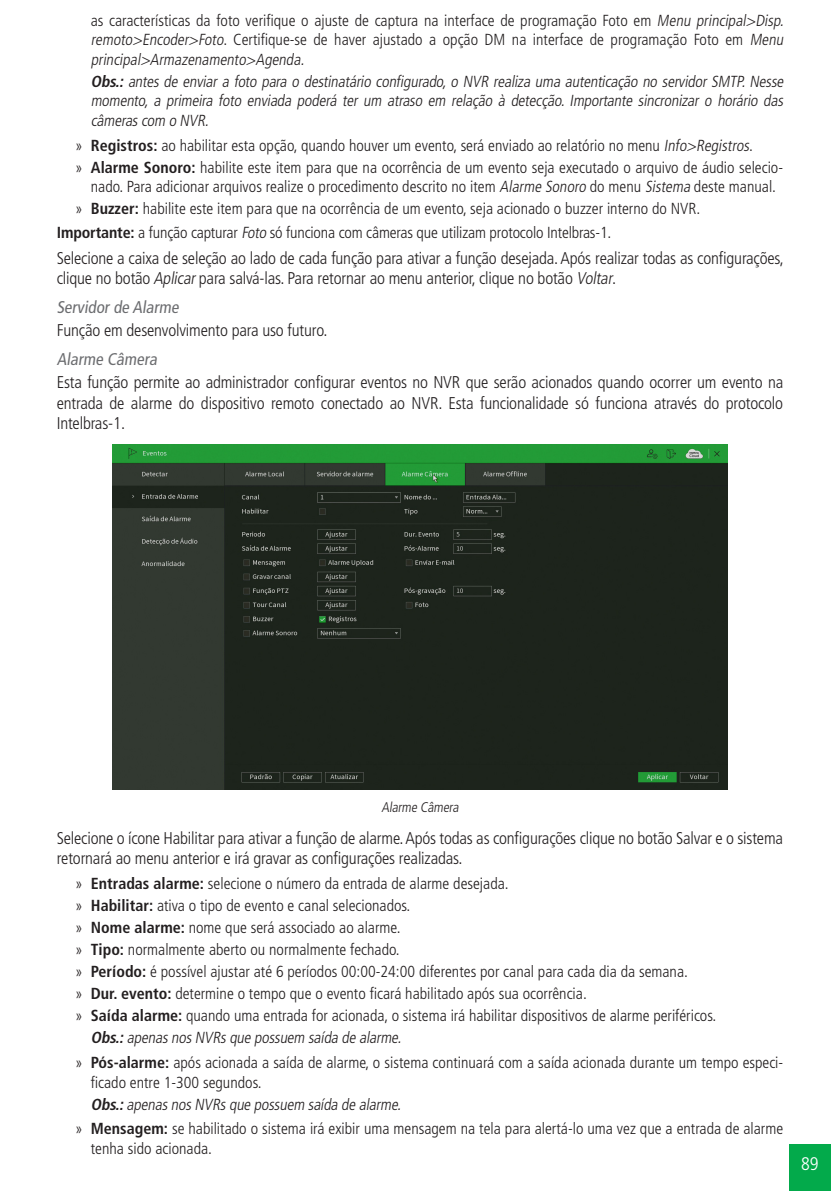
<style>
.page{position:relative;width:840px;height:1191px;background:#fff}
.page>*{position:absolute;margin:0;border:0;box-sizing:border-box;transform-origin:0 0}
.t1{font:300 condensed 18.2px "Frutiger LT Std";color:#fff}
._0__Corpo_de_texto{font:300 condensed 17px/20.4px "Frutiger LT Std";letter-spacing:-.01em;color:#231f20}
._4__Titulo_4{font:condensed 17px "Frutiger LT Std";color:#6c6d70}
._0__Corpo_de_texto-2{font:300 condensed 16px/19.2px "Frutiger LT Std";color:#231f20}
._0__Corpo_de_texto-3{font:italic 300 condensed 16px/19.8px "Frutiger LT Std";color:#231f20;text-align:justify}
._7__Legenda{font:300 condensed 14px "Frutiger LT Std";color:#231f20}
.s1{font-style:italic}
.s2{font-weight:700}
</style>
<div class="page">
<div style="left:788px;top:1144px;width:42px;height:47px;background:#03aa4b"></div>
<img style="left:112px;top:444px;width:615px;height:345px">
<p class="_0__Corpo_de_texto-2" style="left:91px;top:11px;width:697px;text-align:justify">as características da foto verifique o ajuste de captura na interface de programação Foto em <span class="s1">Menu principal&gt;Disp. remoto&gt;Encoder&gt;Foto</span>. Certifique-se de haver ajustado a opção DM na interface de programação Foto em <span class="s1">Menu principal&gt;Armazenamento&gt;Agenda.</span></p>
<p class="_0__Corpo_de_texto-3" style="left:91px;top:71px;width:696px"><span class="s2">Obs.:</span> antes de enviar a foto para o destinatário configurado, o NVR realiza uma autenticação no servidor SMTP. Nesse momento, a primeira foto enviada poderá ter um atraso em relação à detecção. Importante sincronizar o horário das câmerascom o NVR.</p>
<p class="_0__Corpo_de_texto-2" style="left:75px;top:136px;width:679px">» <span class="s2">Registros:</span> ao habilitar esta opção, quando houver um evento, será enviado ao relatório no menu <span class="s1">Info&gt;Registros</span>.</p>
<p class="_0__Corpo_de_texto-2" style="left:75px;top:158px;width:709px;text-align:center">» <span class="s2">Alarme Sonoro:</span> habilite este item para que na ocorrência de um evento seja executado o arquivo de áudio selecio&shy;nado. Para adicionar arquivos realize o procedimento descrito no item <span class="s1">Alarme Sonoro</span> do menu <span class="s1">Sistema</span> deste manual.</p>
<p class="_0__Corpo_de_texto-2" style="left:75px;top:199px;width:626px">» <span class="s2">Buzzer:</span> habilite este item para que na ocorrência de um evento, seja acionado o buzzer interno do NVR.</p>
<p class="_0__Corpo_de_texto-2" style="left:57px;top:223px;width:556px"><span class="s2">Importante:</span> a função capturar <span class="s1">Foto</span> só funciona com câmeras que utilizam protocolo Intelbras-1.</p>
<p class="_0__Corpo_de_texto" style="left:57px;top:248px;width:728px">Selecione a caixa de seleção ao lado de cada função para ativar a função desejada. Após realizar todas as configurações, clique no botão <span class="s1">Aplicar</span>para salvá-las. Para retornar ao menu anterior, clique no botão <span class="s1">Voltar</span>.</p>
<p class="_4__Titulo_4" style="left:57px;top:297px;width:126px">Servidor de Alarme</p>
<p class="_0__Corpo_de_texto" style="left:57px;top:320px;width:272px">Função em desenvolvimento para uso futuro.</p>
<p class="_4__Titulo_4" style="left:57px;top:349px;width:104px">Alarme Câmera</p>
<p class="_0__Corpo_de_texto" style="left:57px;top:372px;width:727px;text-align:justify">Esta função permite ao administrador configurar eventos no NVR que serão acionados quando ocorrer um evento na entrada de alarme do dispositivo remoto conectado ao NVR. Esta funcionalidade só funciona através do protocolo Intelbras-1.</p>
<p class="_7__Legenda" style="left:381px;top:799px;width:81px">Alarme Câmera</p>
<p class="_0__Corpo_de_texto" style="left:57px;top:828px;width:727px">Selecione o ícone Habilitar para ativar a função de alarme. Após todas as configurações clique no botão Salvar e o sistema retornará ao menu anterior e irá gravar as configurações realizadas.</p>
<p class="_0__Corpo_de_texto-2" style="left:75px;top:874px;width:435px">» <span class="s2">Entradas alarme:</span> selecione o número da entrada de alarme desejada.</p>
<p class="_0__Corpo_de_texto-2" style="left:75px;top:896px;width:336px">» <span class="s2">Habilitar:</span> ativa o tipo de evento e canal selecionados.</p>
<p class="_0__Corpo_de_texto-2" style="left:75px;top:918px;width:327px">» <span class="s2">Nome alarme:</span> nome que será associado ao alarme.</p>
<p class="_0__Corpo_de_texto-2" style="left:75px;top:940px;width:326px">» <span class="s2">Tipo:</span> normalmente aberto ou normalmente fechado.</p>
<p class="_0__Corpo_de_texto-2" style="left:75px;top:962px;width:614px">» <span class="s2">Período:</span> é possível ajustar até 6 períodos 00:00-24:00 diferentes por canal para cada dia da semana.</p>
<p class="_0__Corpo_de_texto-2" style="left:75px;top:984px;width:513px">» <span class="s2">Dur. evento:</span> determine o tempo que o evento ficará habilitado após sua ocorrência.</p>
<p class="_0__Corpo_de_texto-2" style="left:75px;top:1006px;width:642px">» <span class="s2">Saída alarme:</span> quando uma entrada for acionada, o sistema irá habilitar dispositivos de alarme periféricos.</p>
<p class="_0__Corpo_de_texto-3" style="left:91px;top:1028px;width:315px"><span class="s2">Obs.:</span>apenasnosNVRsque possuem saída de alarme.</p>
<p class="_0__Corpo_de_texto-2" style="left:91px;top:1053px;width:693px;text-indent:-16px">» <span class="s2">Pós-alarme:</span> após acionada a saída de alarme, o sistema continuará com a saída acionada durante um tempo especi&shy;ficado entre 1-300 segundos.</p>
<p class="_0__Corpo_de_texto-3" style="left:91px;top:1094px;width:314px"><span class="s2">Obs.:</span>apenasnosNVRsque possuem saída de alarme.</p>
<p class="_0__Corpo_de_texto-2" style="left:91px;top:1119px;width:693px;text-indent:-16px">» <span class="s2">Mensagem:</span> se habilitado o sistema irá exibir uma mensagem na tela para alertá-lo uma vez que a entrada de alarme tenha sido acionada.</p>
<p class="t1" style="left:800px;top:1153px;width:19px">89</p>
</div>
